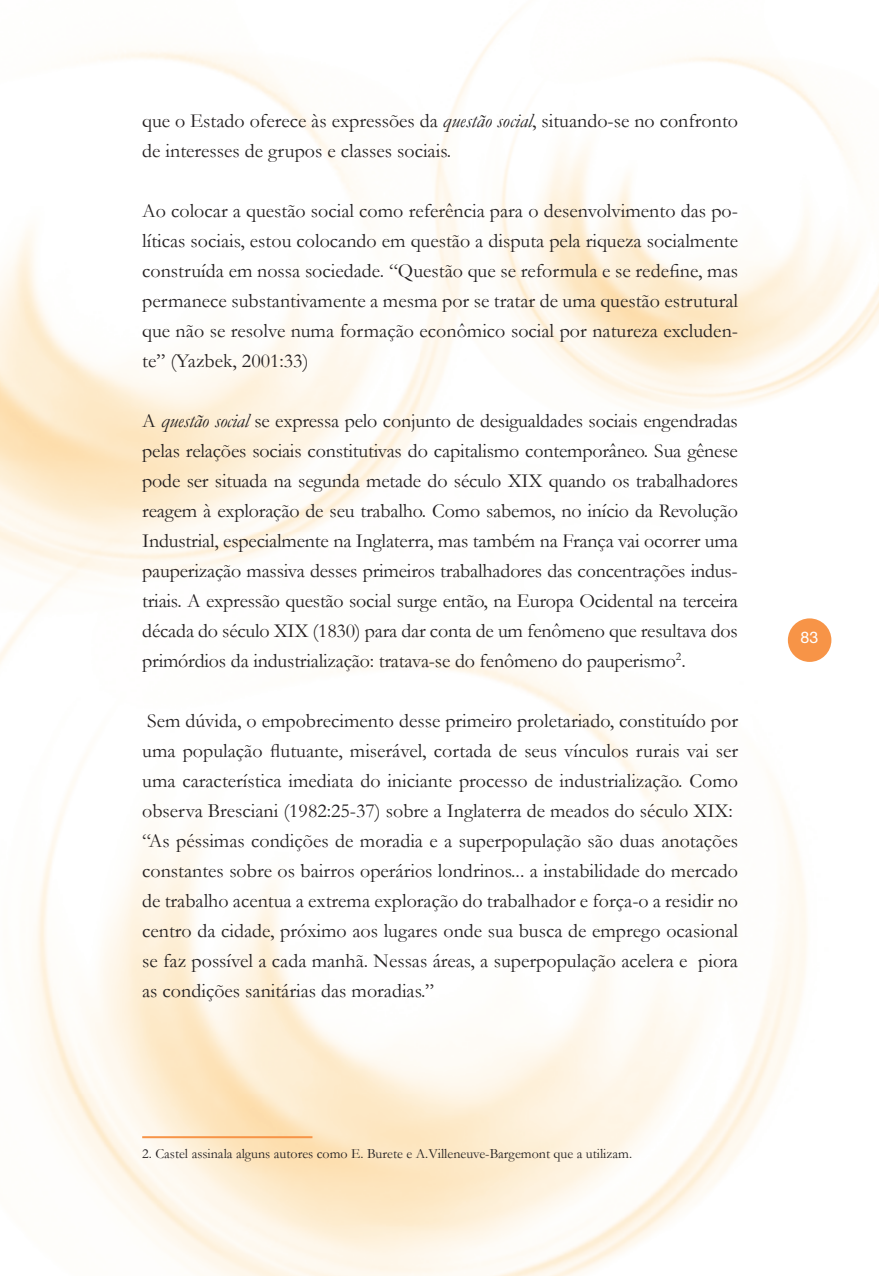
<style>
.page{position:relative;width:879px;height:1276px;background:#fff}
.page>*{position:absolute;margin:0;border:0;box-sizing:border-box;transform-origin:0 0}
.t1{font:20px/30px "Garamond";color:#231f20}
.t2{font:16px "Helvetica Neue";color:#fff}
.t3{font:14px "Garamond";color:#231f20}
.s1{font-style:italic}
</style>
<div class="page">
<div style="left:787px;top:618px;width:44px;height:44px;background:#f79447;border-radius:50%"></div>
<hr style="left:142px;top:1136px;width:170px;height:2px;background:#f79447">
<p class="t1" style="left:142px;top:105px;width:597px">que o Estado oferece às expressões da <span class="s1">questão social</span>, situando-se no confronto de interesses de grupos e classes sociais.</p>
<p class="t1" style="left:142px;top:195px;width:597px;text-align:justify">Ao colocar a questão social como referência para o desenvolvimento das po&shy;líticas sociais, estou colocando em questão a disputa pela riqueza socialmente construída em nossa sociedade. “Questão que se reformula e se redefine, mas permanece substantivamente a mesma por se tratar de uma questão estrutural que não se resolve numa formação econômico social por natureza excluden&shy;te” (Yazbek, 2001:33)</p>
<p class="t1" style="left:142px;top:405px;width:597px;text-align:justify">A <span class="s1">questão social</span> se expressa pelo conjunto de desigualdades sociais engendradas pelas relações sociais constitutivas do capitalismo contemporâneo. Sua gênese pode ser situada na segunda metade do século XIX quando os trabalhadores reagem à exploração de seu trabalho. Como sabemos, no início da Revolução Industrial, especialmente na Inglaterra, mas também na França vai ocorrer uma pauperização massiva desses primeiros trabalhadores das concentrações indus&shy;triais. A expressão questão social surge então, na Europa Ocidental na terceira década do século XIX (1830) para dar conta de um fenômeno que resultava dos primórdios da industrialização: tratava-se do fenômeno do pauperismo<sup>2</sup>.</p>
<p class="t1" style="left:142px;top:705px;width:597px">Sem dúvida, o empobrecimento desse primeiro proletariado, constituído por uma população flutuante, miserável, cortada de seus vínculos rurais vai ser uma característica imediata do iniciante processo de industrialização. Como observa Bresciani (1982:25-37) sobre a Inglaterra de meados do século XIX: “As péssimas condições de moradia e a superpopulação são duas anotações constantes sobre os bairros operários londrinos... a instabilidade do mercado de trabalho acentua a extrema exploração do trabalhador e força-o a residir no centro da cidade, próximo aos lugares onde sua busca de emprego ocasional se faz possível a cada manhã. Nessas áreas, a superpopulação acelera e piora as condições sanitárias das moradias.”</p>
<p class="t3" style="left:142px;top:1143px;width:491px">2. Castel assinala alguns autores como E. Burete e A.Villeneuve-Bargemont que a utilizam.</p>
<p class="t2" style="left:800px;top:627px;width:19px">83</p>
</div>
